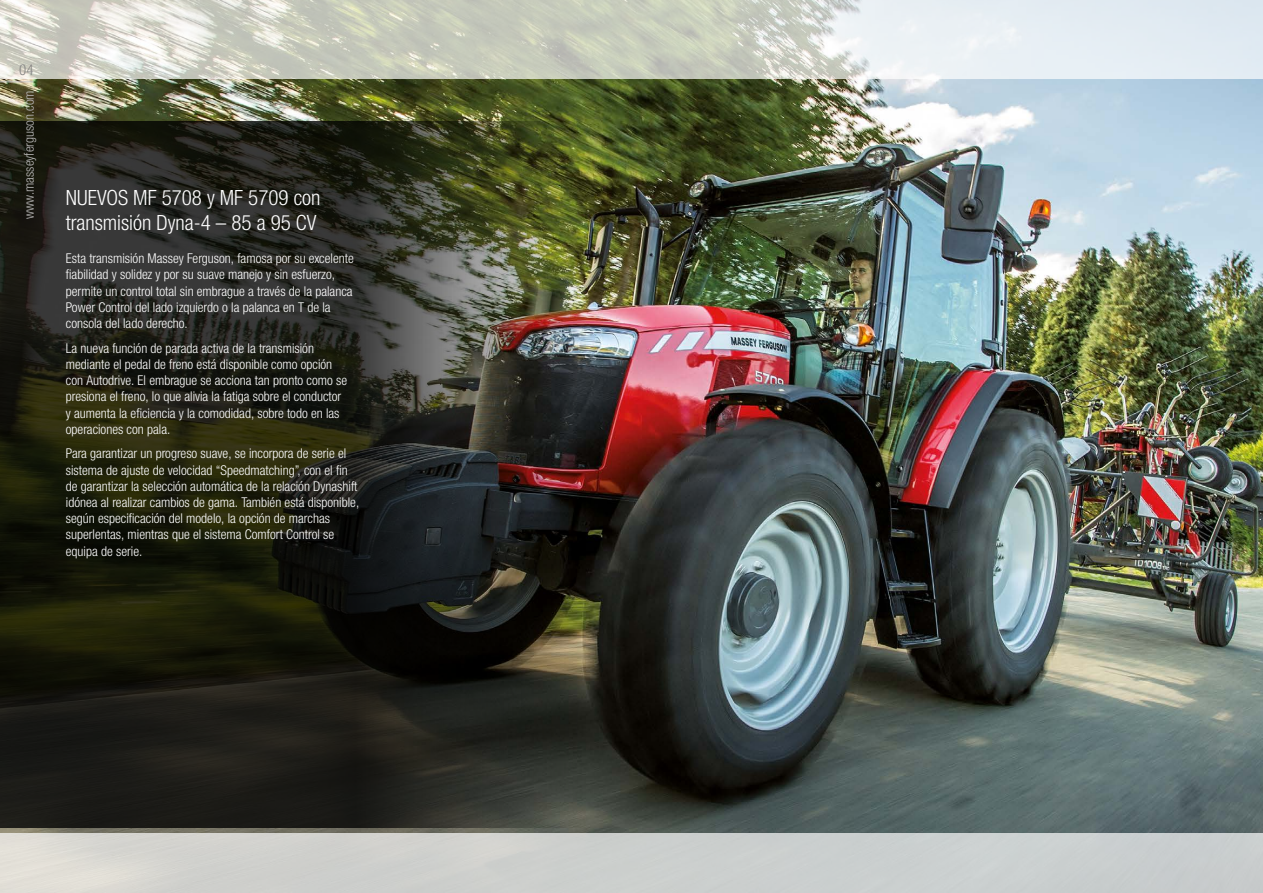
<style>
.page{position:relative;width:1263px;height:893px;background:#fff}
.page>*{position:absolute;margin:0;border:0;box-sizing:border-box;transform-origin:0 0}
.t1{font:300 condensed 21px/25.2px "Helvetica Neue LTW1 G";color:#fff}
.t2{font:300 condensed 15px "Helvetica Neue LTW1 G";color:#848483}
.t3{font:300 condensed 13.5px/16.2px "Helvetica Neue LTW1 G";color:#fff}
.t4{font:300 condensed 13.5px "Helvetica Neue LTW1 G";color:#b6b5b5}
</style>
<div class="page">
<img style="left:0;top:79px;width:1263px;height:754px">
<svg style="left:0;top:0;width:1263px;height:79px;background:#d6dad4"></svg>
<div style="left:0;top:833px;width:1263px;height:60px;background:linear-gradient(to right,#d7d6d0,#c5cbcd)"></div>
<svg style="left:0;top:122px;width:631px;height:706px;background:#2a291e"></svg>
<hr style="left:0;top:81px;width:34px;height:1px;background:#c5c5c4">
<p class="t2" style="left:19px;top:61px;width:16px">04</p>
<p class="t4" style="left:21px;top:219px;width:130px;rotate:-90deg">www.masseyferguson.com</p>
<h1 class="t1" style="left:66px;top:185px;width:256px">NUEVOS MF 5708 y MF 5709 con transmisión Dyna-4 – 85 a 95 CV</h1>
<p class="t3" style="left:66px;top:250px;width:289px">Esta transmisión Massey Ferguson, famosa por su excelente fiabilidad y solidez y por su suave manejo y sin esfuerzo, permite un control total sin embrague a través de la palanca Power Control del lado izquierdo o la palanca en T de la consola del lado derecho.</p>
<p class="t3" style="left:66px;top:340px;width:283px">La nueva función de parada activa de la transmisión mediante el pedal de freno está disponible como opción con Autodrive. El embrague se acciona tan pronto como se presiona el freno, lo que alivia la fatiga sobre el conductor y aumenta la eficiencia y la comodidad, sobre todo en las operaciones con pala.</p>
<p class="t3" style="left:66px;top:446px;width:295px">Para garantizar un progreso suave, se incorpora de serie el sistema de ajuste de velocidad “Speedmatching”, con el fin de garantizar la selección automática de la relación Dynashift idónea al realizar cambios de gama. También está disponible, según especificación del modelo, la opción de marchas superlentas, mientras que el sistema Comfort Control se equipa de serie.</p>
</div>
